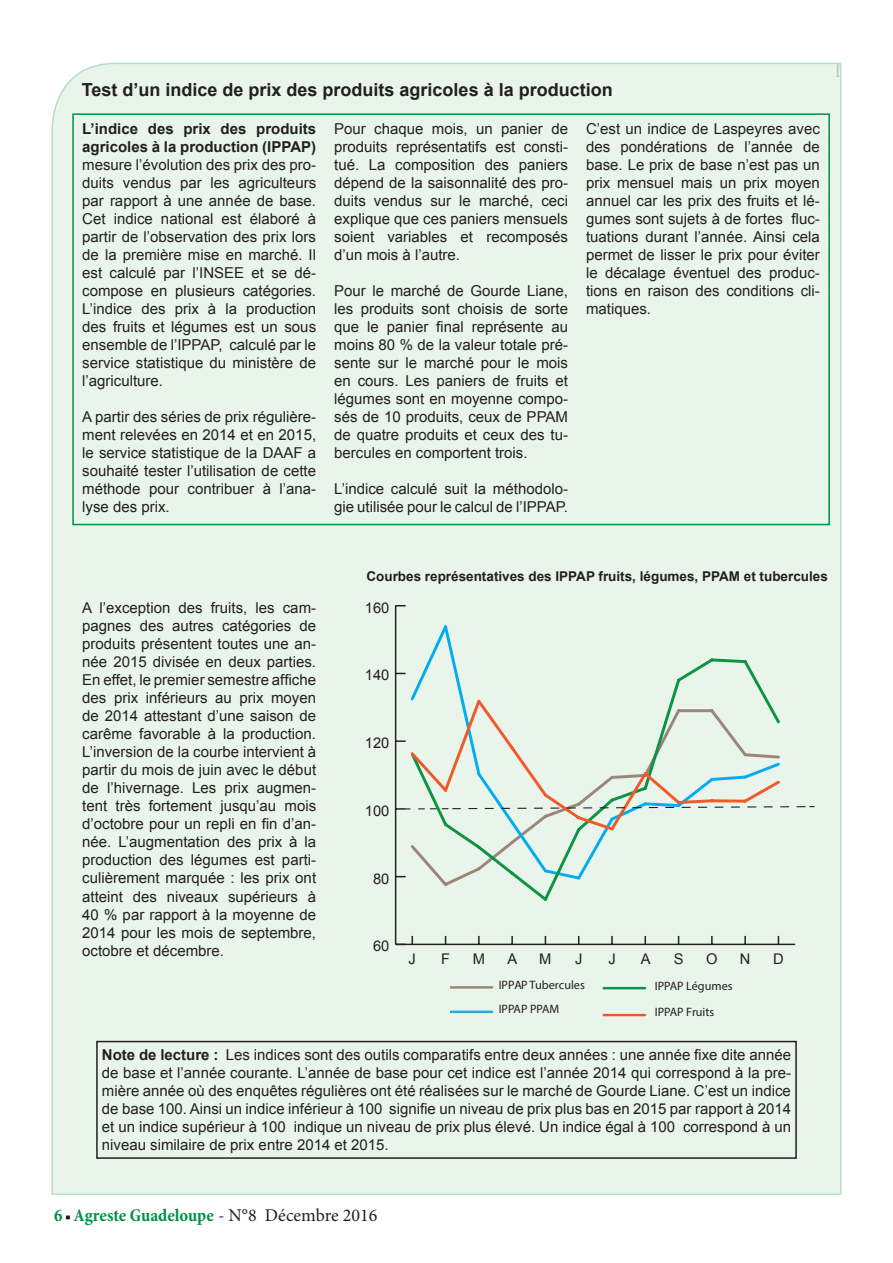
<style>
.page{position:relative;width:893px;height:1263px;background:#fff}
.page>*{position:absolute;margin:0;border:0;box-sizing:border-box;transform-origin:0 0}
.t1{font:700 18px "Arial";color:#231f20}
.t2{font:700 condensed 18px "Minion Pro";letter-spacing:-.005em;color:#009244}
.t3{font:15px/18px "Arial";color:#231f20;text-align:justify}
.t4{font:14.7px "Arial";color:#231f20}
.t5{font:700 13.5px "Arial";color:#231f20}
.t6{font:12.15px/23.9px "Myriad Pro";color:#231f20}
.s1{font-weight:700}
.s2{font-weight:400;font-stretch:normal;color:#231f20}
</style>
<div class="page">
<div style="left:51px;top:62px;width:791px;height:1133px;background:#e9f4ea"></div>
<hr style="left:396px;top:944px;width:399px;height:1px;background:#231f20">
<svg style="left:478px;top:936px;width:2px;height:8px"></svg>
<svg style="left:511px;top:936px;width:2px;height:8px"></svg>
<svg style="left:611px;top:936px;width:2px;height:8px"></svg>
<svg style="left:711px;top:936px;width:2px;height:8px"></svg>
<svg style="left:744px;top:936px;width:2px;height:8px"></svg>
<hr style="left:395px;top:606px;width:1px;height:338px;background:#231f20">
<div style="left:408px;top:882px;width:374px;height:21px;background:#e9f4ea"></div>
<svg style="left:396px;top:623px;width:418px;height:259px;background:#e1ede3"></svg>
<div style="left:96px;top:1041px;width:701px;height:118px;border:2px solid #231f20"></div>
<svg style="left:66px;top:1215px;width:4px;height:4px"></svg>
<hr style="left:451px;top:986px;width:41px;height:2px;background:#9b8679">
<hr style="left:451px;top:1011px;width:41px;height:2px;background:#24aae1">
<hr style="left:604px;top:987px;width:41px;height:2px;background:#0d9344">
<hr style="left:604px;top:1014px;width:41px;height:2px;background:#f15929">
<div style="left:72px;top:113px;width:758px;height:412px;border:2px solid #009244"></div>
<svg style="left:836px;top:64px;width:4px;height:13px"></svg>
<p class="t1" style="left:82px;top:77px;width:532px">Test d’un indice de prix des produits agricoles à la production</p>
<p class="t3" style="left:82px;top:120px;width:235px"><span class="s1">L’indice des prix des produits agricoles à la production (IPPAP) </span>mesure l’évolution des prix des pro&shy;duits vendus par les agriculteurs par rapport à une année de base.<br>Cet indice national est élaboré à partir de l’observation des prix lors de la première mise en marché. Il est calculé par l’INSEE et se dé&shy;compose en plusieurs catégories.<br>L’indice des prix à la production des fruits et légumes est un sous ensemble de l’IPPAP, calculé par le service statistique du ministère de l’agriculture.</p>
<p class="t3" style="left:82px;top:408px;width:235px">A partir des séries de prix régulière&shy;ment relevées en 2014 et en 2015, le service statistique de la DAAF a souhaité tester l’utilisation de cette méthode pour contribuer à l’ana&shy;lyse des prix.</p>
<p class="t3" style="left:334px;top:120px;width:235px">Pour chaque mois, un panier de produits représentatifs est consti&shy;tué. La composition des paniers dépend de la saisonnalité des pro&shy;duits vendus sur le marché, ceci explique que ces paniers mensuels soient variables et recomposés d’un mois à l’autre.</p>
<p class="t3" style="left:334px;top:282px;width:235px">Pour le marché de Gourde Liane, les produits sont choisis de sorte que le panier final représente au moins 80 % de la valeur totale pré&shy;sente sur le marché pour le mois en cours. Les paniers de fruits et légumes sont en moyenne compo&shy;sés de 10 produits, ceux de PPAM de quatre produits et ceux des tu&shy;bercules en comportent trois.</p>
<p class="t3" style="left:334px;top:480px;width:235px">L’indice calculé suit la méthodolo&shy;gie utilisée pour le calcul de l’IPPAP.</p>
<p class="t3" style="left:586px;top:120px;width:235px">C’est un indice de Laspeyres avec des pondérations de l’année de base. Le prix de base n’est pas un prix mensuel mais un prix moyen annuel car les prix des fruits et lé&shy;gumes sont sujets à de fortes fluc&shy;tuations durant l’année. Ainsi cela permet de lisser le prix pour éviter le décalage éventuel des produc&shy;tions en raison des conditions cli&shy;matiques.</p>
<p class="t3" style="left:82px;top:599px;width:235px">A l’exception des fruits, les cam&shy;pagnes des autres catégories de produits présentent toutes une an&shy;née 2015 divisée en deux parties.<br>En effet, le premier semestre affiche des prix inférieurs au prix moyen de 2014 attestant d’une saison de carême favorable à la production.<br>L’inversion de la courbe intervient à partir du mois de juin avec le début de l’hivernage. Les prix augmen&shy;tent très fortement jusqu’au mois d’octobre pour un repli en fin d’an&shy;née. L’augmentation des prix à la production des légumes est parti&shy;culièrement marquée : les prix ont atteint des niveaux supérieurs à 40 % par rapport à la moyenne de 2014 pour les mois de septembre, octobre et décembre.</p>
<p class="t5" style="left:366px;top:567px;width:463px">Courbes représentatives des IPPAP fruits, légumes, PPAM et tubercules</p>
<p class="t4" style="left:365px;top:598px;width:26px">160</p>
<p class="t4" style="left:365px;top:666px;width:26px">140</p>
<p class="t4" style="left:365px;top:733px;width:26px">120</p>
<p class="t4" style="left:365px;top:801px;width:26px">100</p>
<p class="t4" style="left:373px;top:869px;width:18px">80</p>
<p class="t4" style="left:373px;top:936px;width:18px">60</p>
<p class="t4" style="left:409px;top:949px;width:9px">J</p>
<p class="t4" style="left:441px;top:949px;width:10px">F</p>
<p class="t4" style="left:473px;top:949px;width:14px">M</p>
<p class="t4" style="left:508px;top:949px;width:11px">A</p>
<p class="t4" style="left:539px;top:949px;width:14px">M</p>
<p class="t4" style="left:575px;top:949px;width:9px">J</p>
<p class="t4" style="left:608px;top:949px;width:9px">J</p>
<p class="t4" style="left:641px;top:949px;width:11px">A</p>
<p class="t4" style="left:674px;top:949px;width:11px">S</p>
<p class="t4" style="left:706px;top:949px;width:13px">O</p>
<p class="t4" style="left:740px;top:949px;width:12px">N</p>
<p class="t4" style="left:773px;top:949px;width:12px">D</p>
<p class="t6" style="left:499px;top:973px;width:88px">IPPAP Tubercules<br>IPPAP PPAM</p>
<p class="t6" style="left:655px;top:972px;width:79px;line-height:26.2px">IPPAP Légumes<br>IPPAP Fruits</p>
<p class="t3" style="left:102px;top:1046px;width:691px"><span class="s1">Note de lecture :</span> Les indices sont des outils comparatifs entre deux années : une année fixe dite année de base et l’année courante. L’année de base pour cet indice est l’année 2014 qui correspond à la pre&shy;mière année où des enquêtes régulières ont été réalisées sur le marché de Gourde Liane. C’est un indice de base 100. Ainsi un indice inférieur à 100 signifie un niveau de prix plus bas en 2015 par rapport à 2014 et un indice supérieur à 100 indique un niveau de prix plus élevé. Un indice égal à 100 correspond à un niveau similaire de prix entre 2014 et 2015.</p>
<p class="t2" style="left:54px;top:1203px;width:325px">6 Agreste Guadeloupe <span class="s2">- N°8 Décembre 2016</span></p>
</div>
